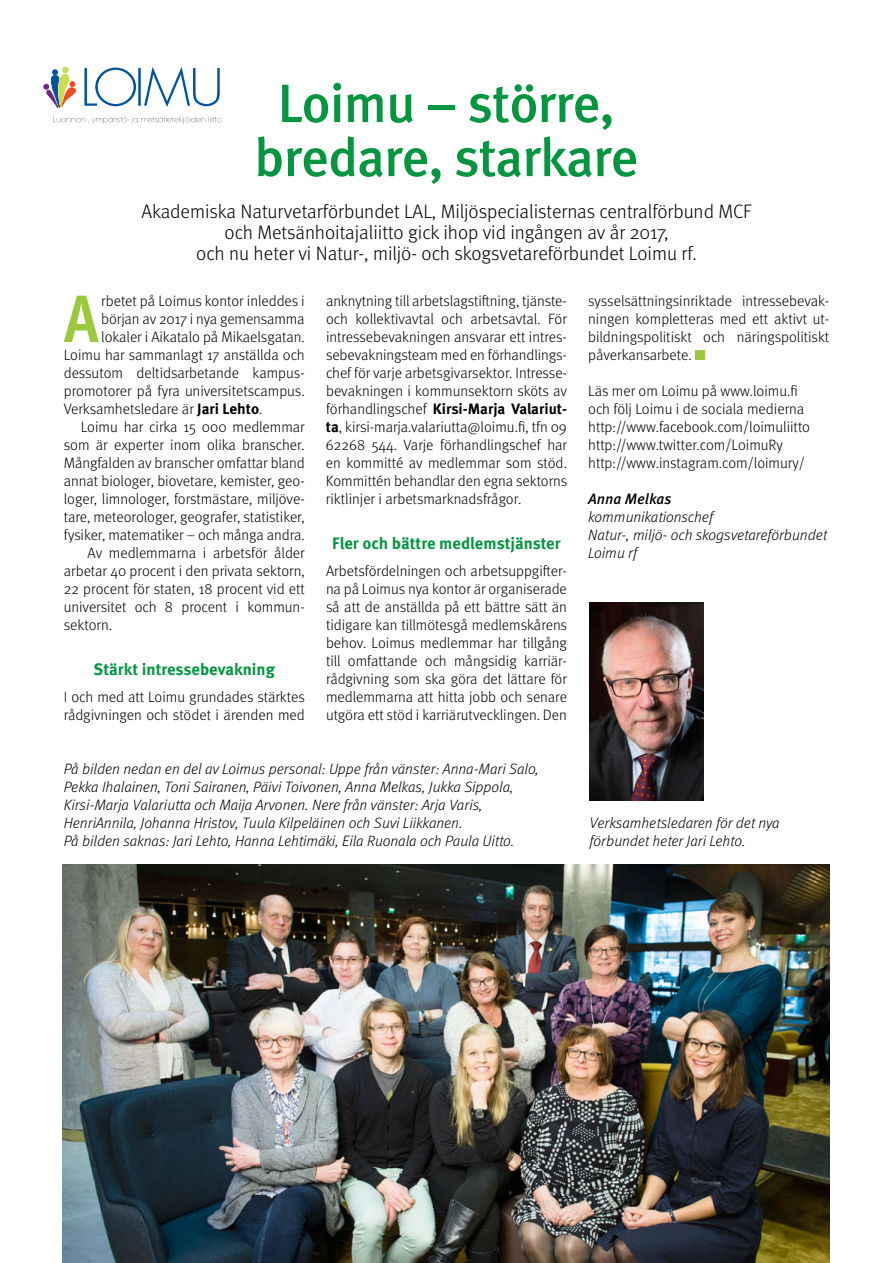
<style>
.page{position:relative;width:893px;height:1263px;background:#fff}
.page>*{position:absolute;margin:0;border:0;box-sizing:border-box;transform-origin:0 0}
.leipis_met_10_12_ANF{font:700 67.05px "Meta Cond OT";color:#9aca3c}
.ots_met_1_ru{font:500 54px/54px "Meta OT";letter-spacing:-.025em;color:#03953f;text-align:center}
.ingr_met_ru{font:300 19.5px/21px "Meta OT";color:#000;text-align:center}
.väliots_met_1_ru{font:700 16.5px "Meta OT";color:#03953f}
.leipis_met_10_12_EI{font:300 15px/18px "Meta OT";color:#000;text-align:justify}
.leipis_met_10_12_ru{font:300 15px/18px "Meta OT";color:#000;text-align:justify}
.leipis_met_10_12_EI-2{font:italic 300 15px/18px "Meta OT";color:#000}
.leipis_met_10_12_ANF-2{font:300 15px "Meta OT";letter-spacing:-.005em;color:#000}
.kirjoittaja_tiedot_r{font:italic 300 15px/18px "Meta OT";color:#000}
.kirjoittaja_met_ru{font:italic 500 15px "Meta OT";color:#000}
.s1{font-weight:700}
</style>
<div class="page">
<img style="left:62px;top:864px;width:767px;height:399px">
<div style="left:695px;top:351px;width:10px;height:9px;background:#9aca3c"></div>
<div style="left:62px;top:67px;width:7px;height:6px;background:#c9dc55;border-radius:50%"></div>
<svg style="left:44px;top:70px;width:32px;height:38px"></svg>
<svg style="left:53px;top:116px;width:168px;height:8px"></svg>
<svg style="left:84px;top:67px;width:136px;height:40px"></svg>
<img style="left:590px;top:603px;width:114px;height:197px">
<p class="ots_met_1_ru" style="left:254px;top:77px;width:386px">Loimu – större, bredare, starkare</p>
<p class="ingr_met_ru" style="left:141px;top:201px;width:612px">Akademiska Naturvetarförbundet LAL, Miljöspecialisternas centralförbund MCF och Metsänhoitajaliitto gick ihop vid ingången av år 2017,<br>och nu heter vi Natur-, miljö- och skogsvetareförbundet Loimu rf.</p>
<p class="leipis_met_10_12_ANF" style="left:64px;top:276px;width:36px">A</p>
<p class="leipis_met_10_12_ANF-2" style="left:101px;top:292px;width:205px">rbetet på Loimus kontor inleddes i</p>
<p class="leipis_met_10_12_ANF-2" style="left:101px;top:310px;width:205px">början av 2017 i nya gemensamma</p>
<p class="leipis_met_10_12_ANF-2" style="left:101px;top:328px;width:205px">lokaler i Aikatalo på Mikaelsgatan.</p>
<p class="leipis_met_10_12_ANF-2" style="left:64px;top:346px;width:242px">Loimu har sammanlagt 17 anställda och</p>
<p class="leipis_met_10_12_ANF-2" style="left:64px;top:364px;width:242px">dessutom deltidsarbetande kampus-</p>
<p class="leipis_met_10_12_ANF-2" style="left:64px;top:382px;width:242px">promotorer på fyra universitetscampus.</p>
<p class="leipis_met_10_12_ANF-2" style="left:64px;top:400px;width:200px">Verksamhetsledare är <span class="s1">Jari Lehto</span>.</p>
<p class="leipis_met_10_12_ru" style="left:64px;top:418px;width:243px;text-indent:17px">Loimu har cirka 15 000 medlemmar som är experter inom olika branscher.<br>Mångfalden av branscher omfattar bland annat biologer, biovetare, kemister, geo&shy;loger, limnologer, forstmästare, miljöve&shy;tare, meteorologer, geografer, statistiker, fysiker, matematiker – och många andra.</p>
<p class="leipis_met_10_12_ru" style="left:64px;top:544px;width:243px;text-indent:24px">Av medlemmarna i arbetsför ålder arbetar 40 procent i den privata sektorn, 22 procent för staten, 18 procent vid ett universitet och 8 procent i kommun&shy;sektorn.</p>
<p class="väliots_met_1_ru" style="left:94px;top:659px;width:183px">Stärkt intressebevakning</p>
<p class="leipis_met_10_12_EI" style="left:64px;top:688px;width:243px">I och med att Loimu grundades stärktes rådgivningen och stödet i ärenden med</p>
<p class="leipis_met_10_12_EI" style="left:326px;top:292px;width:243px">anknytning till arbetslagstiftning, tjänste&shy;och kollektivavtal och arbetsavtal. För intressebevakningen ansvarar ett intres&shy;sebevakningsteam med en förhandlings&shy;chef för varje arbetsgivarsektor. Intresse&shy;bevakningen i kommunsektorn sköts av förhandlingschef <span class="s1">Kirsi-Marja Valariut&shy;ta</span>, kirsi-marja.valariutta@loimu.fi, tfn 09<br>62268 544. Varje förhandlingschef har en kommitté av medlemmar som stöd.<br>Kommittén behandlar den egna sektorns riktlinjer i arbetsmarknadsfrågor.</p>
<p class="väliots_met_1_ru" style="left:332px;top:533px;width:230px">Fler och bättre medlemstjänster</p>
<p class="leipis_met_10_12_EI" style="left:326px;top:562px;width:243px">Arbetsfördelningen och arbetsuppgifter&shy;na på Loimus nya kontor är organiserade så att de anställda på ett bättre sätt än tidigare kan tillmötesgå medlemskårens behov. Loimus medlemmar har tillgång till omfattande och mångsidig karriär&shy;rådgivning som ska göra det lättare för medlemmarna att hitta jobb och senare utgöra ett stöd i karriärutvecklingen. Den</p>
<p class="leipis_met_10_12_EI-2" style="left:64px;top:760px;width:477px">På bilden nedan en del av Loimus personal: Uppe från vänster: Anna-Mari Salo,</p>
<p class="leipis_met_10_12_EI-2" style="left:64px;top:778px;width:451px">Pekka Ihalainen, Toni Sairanen, Päivi Toivonen, Anna Melkas, Jukka Sippola,</p>
<p class="leipis_met_10_12_EI-2" style="left:64px;top:796px;width:420px">Kirsi-Marja Valariutta och Maija Arvonen. Nere från vänster: Arja Varis,<br>HenriAnnila, Johanna Hristov, Tuula Kilpeläinen och Suvi Liikkanen.</p>
<p class="leipis_met_10_12_EI-2" style="left:64px;top:832px;width:452px">På bilden saknas: Jari Lehto, Hanna Lehtimäki, Eila Ruonala och Paula Uitto.</p>
<p class="leipis_met_10_12_EI" style="left:588px;top:292px;width:243px">sysselsättningsinriktade intressebevak&shy;ningen kompletteras med ett aktivt ut&shy;bildningspolitiskt och näringspolitiskt påverkansarbete.</p>
<p class="leipis_met_10_12_ru" style="left:588px;top:382px;width:211px">Läs mer om Loimu på www.loimu.fi</p>
<p class="leipis_met_10_12_ru" style="left:588px;top:400px;width:217px">och följ Loimu i de sociala medierna</p>
<p class="leipis_met_10_12_ru" style="left:588px;top:418px;width:223px">http://www.facebook.com/loimuliitto</p>
<p class="leipis_met_10_12_ru" style="left:588px;top:436px;width:196px">http://www.twitter.com/LoimuRy</p>
<p class="leipis_met_10_12_ru" style="left:588px;top:454px;width:218px">http://www.instagram.com/loimury/</p>
<p class="kirjoittaja_met_ru" style="left:588px;top:490px;width:85px">Anna Melkas</p>
<p class="kirjoittaja_tiedot_r" style="left:588px;top:508px;width:126px">kommunikationschef</p>
<p class="kirjoittaja_tiedot_r" style="left:588px;top:526px;width:240px">Natur-, miljö- och skogsvetareförbundet<br>Loimu rf</p>
<p class="leipis_met_10_12_EI-2" style="left:590px;top:814px;width:192px">Verksamhetsledaren för det nya förbundet heter Jari Lehto.</p>
</div>
